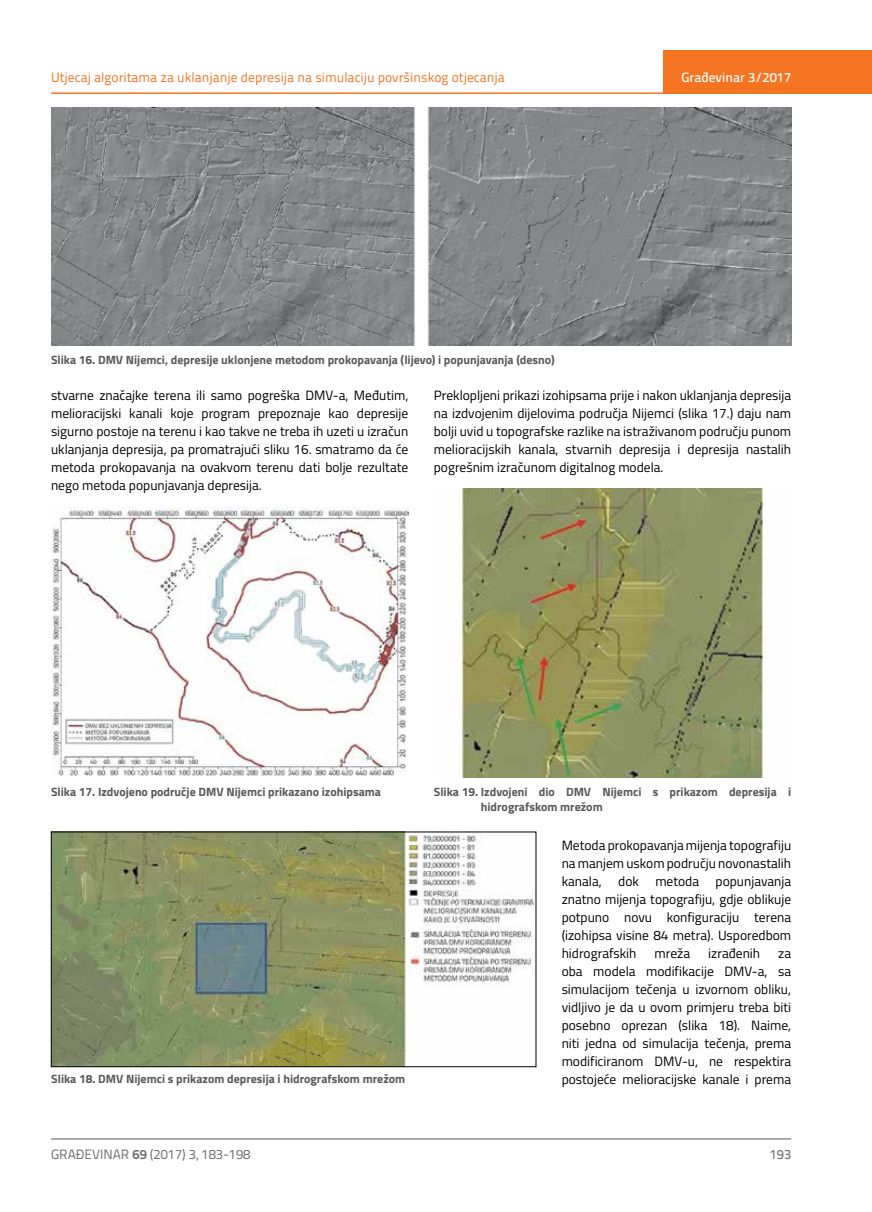
<style>
.page{position:relative;width:872px;height:1212px;background:#fff}
.page>*{position:absolute;margin:0;border:0;box-sizing:border-box;transform-origin:0 0}
.t1{font:13.5px/18px "Titillium";color:#000;text-align:justify}
.t2{font:13.5px "Titillium Text 22 L";color:#f47421}
.t3{font:13.5px "Titillium Text 22 L";color:#6d6e71}
.t4{font:500 13.5px "Titillium Text 22 L";color:#fff}
.t5{font:500 13.5px "Titillium Text 22 L";color:#797a7d}
.t6{font:700 12px/15px "Titillium";color:#58595b}
.s1{font-weight:700}
</style>
<div class="page">
<hr style="left:51px;top:92px;width:821px;height:2px;background:#f47421">
<div style="left:663px;top:50px;width:209px;height:44px;background:#f47421"></div>
<hr style="left:51px;top:1139px;width:740px;height:1px;background:#58595b">
<img style="left:51px;top:107px;width:740px;height:238px">
<img style="left:51px;top:508px;width:357px;height:268px">
<img style="left:53px;top:834px;width:481px;height:231px">
<div style="left:51px;top:832px;width:485px;height:235px;border:1px solid #000"></div>
<img style="left:459px;top:488px;width:305px;height:290px">
<p class="t2" style="left:51px;top:68px;width:455px">Utjecaj algoritama za uklanjanje depresija na simulaciju površinskog otjecanja</p>
<p class="t6" style="left:51px;top:351px;width:505px">Slika 16. DMV Nijemci, depresije uklonjene metodom prokopavanja (lijevo) i popunjavanja (desno)</p>
<p class="t4" style="left:681px;top:67px;width:111px">Građevinar 3/2017</p>
<p class="t1" style="left:51px;top:385px;width:359px">stvarne značajke terena ili samo pogreška DMV-a, Međutim, melioracijski kanali koje program prepoznaje kao depresije sigurno postoje na terenu i kao takve ne treba ih uzeti u izračun uklanjanja depresija, pa promatrajući sliku 16. smatramo da će metoda prokopavanja na ovakvom terenu dati bolje rezultate nego metoda popunjavanja depresija.</p>
<p class="t1" style="left:434px;top:385px;width:359px">Preklopljeni prikazi izohipsama prije i nakon uklanjanja depresija na izdvojenim dijelovima područja Nijemci (slika 17.) daju nam bolji uvid u topografske razlike na istraživanom području punom melioracijskih kanala, stvarnih depresija i depresija nastalih pogrešnim izračunom digitalnog modela.</p>
<p class="t6" style="left:51px;top:784px;width:331px">Slika 17. Izdvojeno područje DMV Nijemci prikazano izohipsama</p>
<p class="t6" style="left:481px;top:784px;width:312px;text-indent:-47px">Slika 19. Izdvojeni dio DMV Nijemci s prikazom depresija i hidrografskom mrežom</p>
<p class="t1" style="left:561px;top:836px;width:231px">Metoda prokopavanja mijenja topografiju na manjem uskom području novonastalih kanala, dok metoda popunjavanja znatno mijenja topografiju, gdje oblikuje potpuno novu konfiguraciju terena (izohipsa visine 84 metra). Usporedbom hidrografskih</p>
<p class="t1" style="left:654px;top:944px;width:37px">mreža</p>
<p class="t1" style="left:708px;top:944px;width:53px">izrađenih</p>
<p class="t1" style="left:561px;top:944px;width:231px;text-indent:216px">za oba modela modifikacije DMV-a, sa simulacijom tečenja u izvornom obliku, vidljivo je da u ovom primjeru treba biti posebno oprezan (slika 18). Naime, niti jedna od simulacija tečenja, prema modificiranom DMV-u, ne respektira</p>
<p class="t6" style="left:51px;top:1071px;width:355px">Slika 18. DMV Nijemci s prikazom depresija i hidrografskom mrežom</p>
<p class="t1" style="left:561px;top:1070px;width:231px">postojeće melioracijske kanale i prema</p>
<p class="t3" style="left:51px;top:1144px;width:201px">GRAĐEVINAR <span class="s1">69</span> (2017) 3, 183-198</p>
<p class="t5" style="left:769px;top:1144px;width:23px">193</p>
</div>
